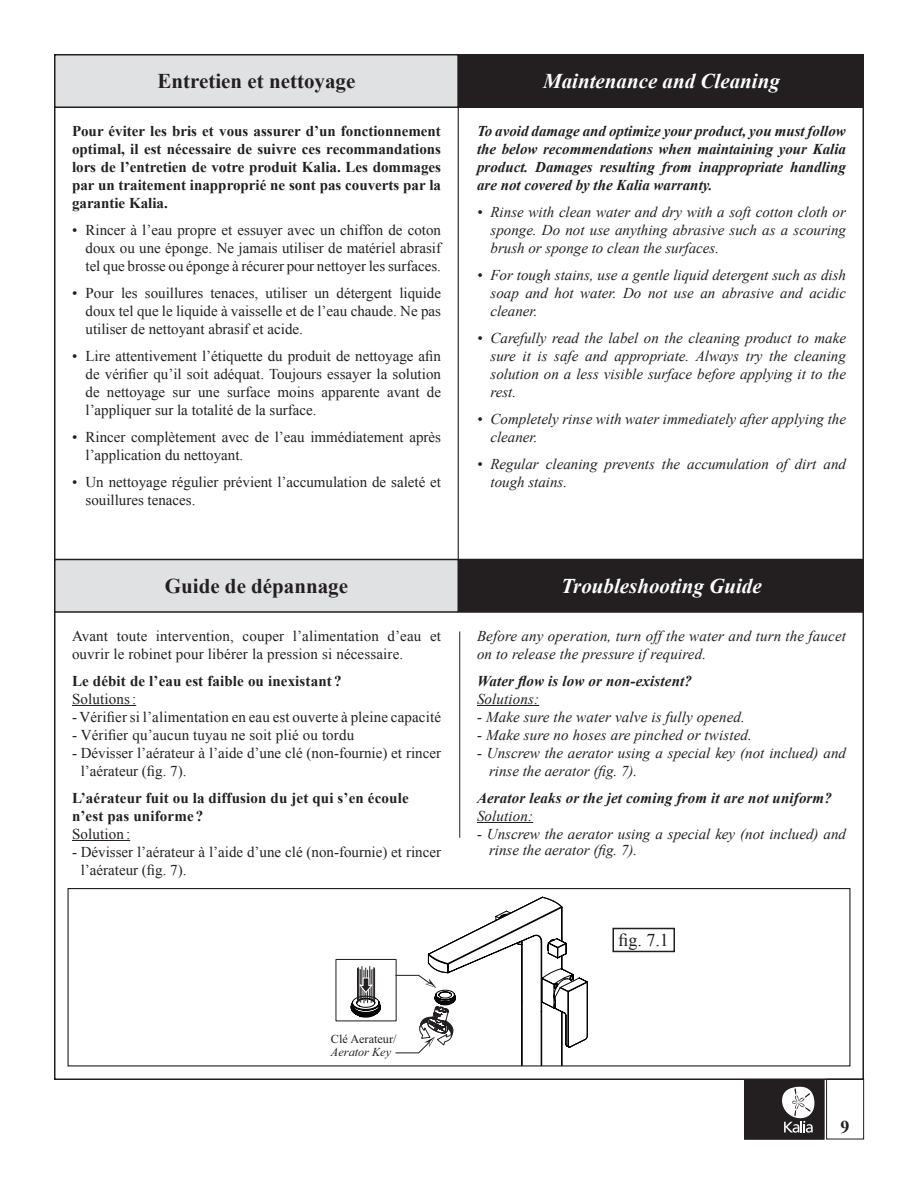
<style>
.page{position:relative;width:918px;height:1188px;background:#fff}
.page>*{position:absolute;margin:0;border:0;box-sizing:border-box;transform-origin:0 0}
.Titre_En_Wht{font:italic 700 21px "Times New Roman";color:#fff}
.Titre_Fr_Blk{font:700 21px "Times New Roman";color:#231f20}
.Par_Text_retrait_125{font:18px "Times New Roman";color:#231f20}
.t1{font:700 18px "Times New Roman";color:#231f20}
.Par_Text_FR{font:15px/18px "Times New Roman";color:#231f20}
.Par_Text_ENG{font:italic 15px/18px "Times New Roman";color:#231f20}
.Par_Text_FR-2{font:700 15px/18px "Times New Roman";letter-spacing:.01em;color:#231f20;text-align:justify}
.Par_Text_ENG-2{font:italic 700 15px/18px "Times New Roman";letter-spacing:.01em;color:#231f20;text-align:justify}
.t2{font:12.3px/12.6px "Times New Roman";color:#231f20}
.s1{font-weight:400}
.s2{font-style:italic}
</style>
<div class="page">
<div style="left:745px;top:1080px;width:79px;height:59px;background:#231f20"></div>
<svg style="left:782px;top:1086px;width:33px;height:47px"></svg>
<div style="left:744px;top:1080px;width:80px;height:59px;border:1px solid #231f20"></div>
<div style="left:826px;top:1079px;width:38px;height:60px;border:1px solid #231f20"></div>
<div style="left:55px;top:55px;width:403px;height:52px;background:#e0e1e3"></div>
<div style="left:54px;top:54px;width:405px;height:54px;border:2px solid #231f20"></div>
<div style="left:460px;top:55px;width:403px;height:52px;background:#231f20"></div>
<div style="left:459px;top:54px;width:405px;height:54px;border:2px solid #231f20"></div>
<hr style="left:458px;top:54px;width:1px;height:506px;background:#231f20">
<svg style="left:348px;top:897px;width:240px;height:167px"></svg>
<div style="left:68px;top:888px;width:782px;height:178px;border:1px solid #231f20"></div>
<div style="left:55px;top:560px;width:403px;height:52px;background:#e0e1e3"></div>
<div style="left:54px;top:559px;width:405px;height:54px;border:2px solid #231f20"></div>
<div style="left:460px;top:560px;width:403px;height:52px;background:#231f20"></div>
<div style="left:459px;top:559px;width:405px;height:54px;border:2px solid #231f20"></div>
<hr style="left:477px;top:705px;width:62px;height:1px;background:#231f20">
<hr style="left:477px;top:822px;width:56px;height:1px;background:#231f20">
<hr style="left:72px;top:705px;width:64px;height:1px;background:#231f20">
<hr style="left:72px;top:840px;width:58px;height:1px;background:#231f20">
<hr style="left:459px;top:632px;width:1px;height:206px;background:#231f20">
<div style="left:612px;top:928px;width:63px;height:24px;border:2px solid #231f20"></div>
<p class="Titre_Fr_Blk" style="left:158px;top:67px;width:199px">Entretien et nettoyage</p>
<p class="Par_Text_FR-2" style="left:72px;top:122px;width:371px">Pour éviter les bris et vous assurer d’un fonctionnement optimal, il est nécessaire de suivre ces recommandations lors de l’entretien de votre produit Kalia. Les dommages par un traitement inapproprié ne sont pas couverts par la garantie Kalia.</p>
<p class="Par_Text_FR" style="left:86px;top:221px;width:357px;text-align:justify;text-indent:-14px">• Rincer à l’eau propre et essuyer avec un chiffon de coton doux ou une éponge. Ne jamais utiliser de matériel abrasif tel que brosse ou éponge à récurer pour nettoyer les surfaces.</p>
<p class="Par_Text_FR" style="left:86px;top:284px;width:357px;text-align:justify;text-indent:-14px">• Pour les souillures tenaces, utiliser un détergent liquide doux tel que le liquide à vaisselle et de l’eau chaude. Ne pas utiliser de nettoyant abrasif et acide.</p>
<p class="Par_Text_FR" style="left:86px;top:347px;width:357px;text-align:justify;text-indent:-14px">• Lire attentivement l’étiquette du produit de nettoyage afin de vérifier qu’il soit adéquat. Toujours essayer la solution de nettoyage sur une surface moins apparente avant de l’appliquer sur la totalité de la surface.</p>
<p class="Par_Text_FR" style="left:86px;top:428px;width:357px;text-indent:-14px">• Rincer complètement avec de l’eau immédiatement après l’application du nettoyant.</p>
<p class="Par_Text_FR" style="left:86px;top:473px;width:357px;text-indent:-14px">• Un nettoyage régulier prévient l’accumulation de saleté et souillures tenaces.</p>
<p class="Titre_En_Wht" style="left:543px;top:66px;width:238px">Maintenance and Cleaning</p>
<p class="Par_Text_ENG-2" style="left:477px;top:122px;width:371px">To avoid damage and optimize your product, you must follow the below recommendations when maintaining your Kalia product. Damages resulting from inappropriate handling are not covered by the Kalia warranty.</p>
<p class="Par_Text_ENG" style="left:490px;top:203px;width:357px;text-align:justify;text-indent:-14px">• Rinse with clean water and dry with a soft cotton cloth or sponge. Do not use anything abrasive such as a scouring brush or sponge to clean the surfaces.</p>
<p class="Par_Text_ENG" style="left:490px;top:266px;width:357px;text-align:justify;text-indent:-14px">• For tough stains, use a gentle liquid detergent such as dish soap and hot water. Do not use an abrasive and acidic cleaner.</p>
<p class="Par_Text_ENG" style="left:490px;top:329px;width:357px;text-align:justify;text-indent:-14px">• Carefully read the label on the cleaning product to make sure it is safe and appropriate. Always try the cleaning solution on a less visible surface before applying it to the rest.</p>
<p class="Par_Text_ENG" style="left:490px;top:410px;width:357px;text-indent:-14px">• Completely rinse with water immediately after applying the cleaner.</p>
<p class="Par_Text_ENG" style="left:490px;top:455px;width:357px;text-indent:-14px">• Regular cleaning prevents the accumulation of dirt and tough stains.</p>
<p class="Titre_Fr_Blk" style="left:165px;top:571px;width:185px">Guide de dépannage</p>
<p class="Titre_En_Wht" style="left:561px;top:571px;width:202px">Troubleshooting Guide</p>
<p class="Par_Text_ENG" style="left:477px;top:626px;width:371px">Before any operation, turn off the water and turn the faucet on to release the pressure if required.</p>
<p class="Par_Text_ENG-2" style="left:477px;top:671px;width:216px">Water flow is low or non-existent?<br><span class="s1">Solutions:</span></p>
<p class="Par_Text_ENG" style="left:477px;top:707px;width:269px">- Make sure the water valve is fully opened.</p>
<p class="Par_Text_ENG" style="left:477px;top:725px;width:276px">- Make sure no hoses are pinched or twisted.</p>
<p class="Par_Text_ENG" style="left:489px;top:743px;width:359px;text-indent:-12px">- Unscrew the aerator using a special key (not inclued) and rinse the aerator (fig. 7).</p>
<p class="Par_Text_ENG-2" style="left:477px;top:788px;width:356px">Aerator leaks or the jet coming from it are not uniform?</p>
<p class="Par_Text_ENG" style="left:477px;top:806px;width:58px">Solution:</p>
<p class="Par_Text_ENG" style="left:489px;top:825px;width:359px;line-height:16.5px;text-indent:-12px">- Unscrew the aerator using a special key (not inclued) and rinse the aerator (fig. 7).</p>
<p class="Par_Text_FR" style="left:72px;top:627px;width:371px">Avant toute intervention, couper l’alimentation d’eau et ouvrir le robinet pour libérer la pression si nécessaire.</p>
<p class="Par_Text_FR-2" style="left:72px;top:671px;width:271px">Le débit de l’eau est faible ou inexistant ?</p>
<p class="Par_Text_FR" style="left:72px;top:690px;width:66px">Solutions:</p>
<p class="Par_Text_FR" style="left:72px;top:708px;width:371px">- Vérifier si l’alimentation en eau est ouverte à pleine capacité</p>
<p class="Par_Text_FR" style="left:72px;top:726px;width:284px">- Vérifier qu’aucun tuyau ne soit plié ou tordu</p>
<p class="Par_Text_FR" style="left:81px;top:744px;width:362px;text-indent:-9px">- Dévisser l’aérateur à l’aide d’une clé (non-fournie) et rincer l’aérateur (fig. 7).</p>
<p class="Par_Text_FR-2" style="left:72px;top:788px;width:338px">L’aérateur fuit ou la diffusion du jet qui s’en écoule n’est pas uniforme ?</p>
<p class="Par_Text_FR" style="left:72px;top:825px;width:60px">Solution :</p>
<p class="Par_Text_FR" style="left:81px;top:843px;width:362px;text-indent:-9px">- Dévisser l’aérateur à l’aide d’une clé (non-fournie) et rincer l’aérateur (fig. 7).</p>
<p class="t2" style="left:331px;top:1033px;width:67px">Clé Aerateur/<br><span class="s2">Aerator Key</span></p>
<p class="Par_Text_retrait_125" style="left:618px;top:928px;width:52px">fig. 7.1</p>
<p class="t1" style="left:841px;top:1115px;width:10px">9</p>
</div>
